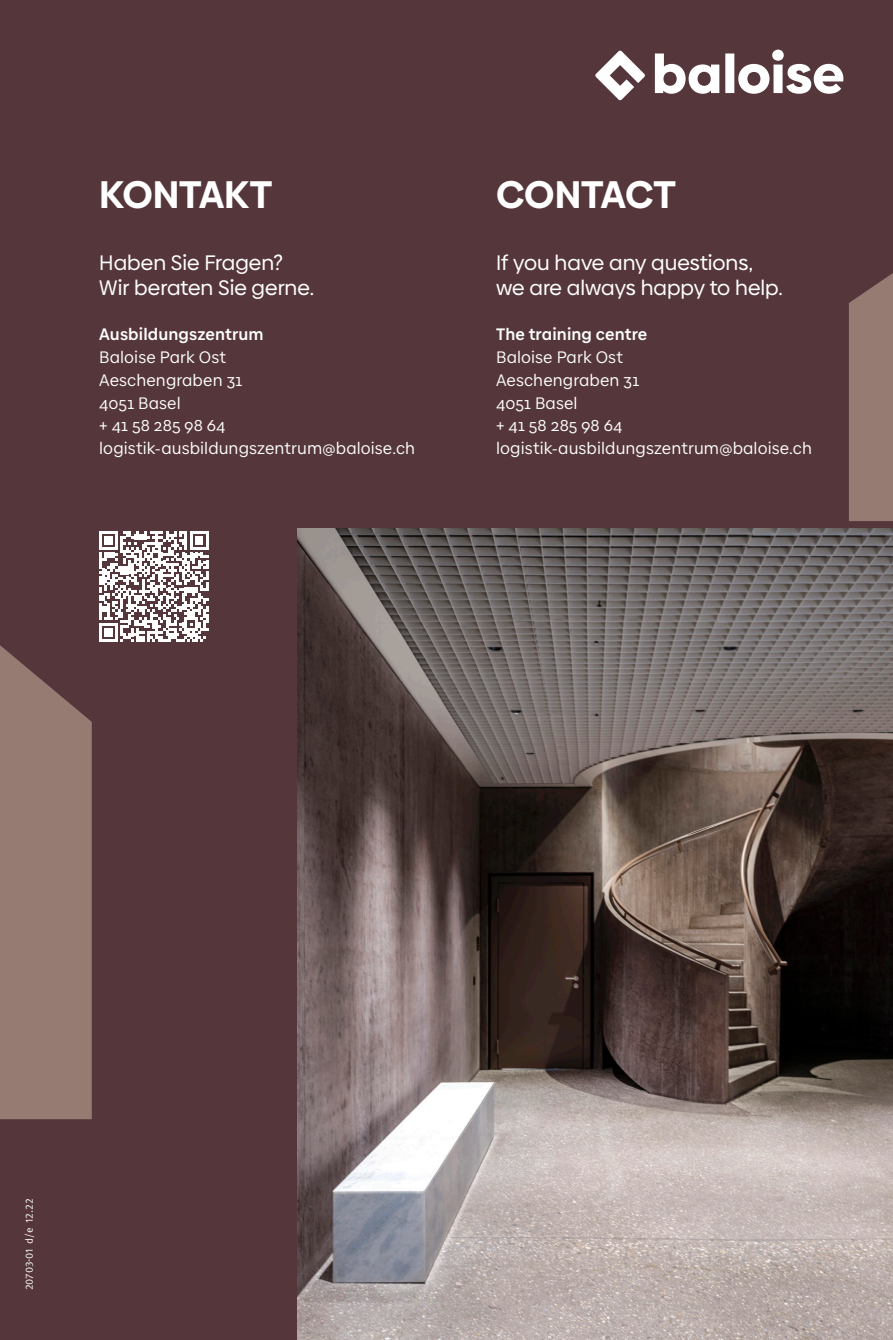
<style>
.page{position:relative;width:893px;height:1340px;background:#fff}
.page>*{position:absolute;margin:0;border:0;box-sizing:border-box;transform-origin:0 0}
.Überschrift{font:700 38.5px "Baloise Create Headline";letter-spacing:-.005em;color:#fff}
.Überschrift_Untertit{font:21px "Baloise Create Headline";color:#fff}
.BAL-Lauftext-N-9_5_1{font:16.62px "Baloise Create Text";letter-spacing:.005em;color:#fff}
.BAL-Lauftext-N-9_5_1-2{font:700 16.62px "Baloise Create Text";letter-spacing:.005em;color:#fff}
.t1{font:10.5px "Meta Pro Norm";letter-spacing:-.01em;color:#fff}
</style>
<div class="page">
<div style="left:0;top:0;width:893px;height:1339px;background:#55373b"></div>
<img style="left:298px;top:529px;width:595px;height:810px">
<svg style="left:99px;top:531px;width:109px;height:110px"></svg>
<svg style="left:0;top:645px;width:92px;height:474px;background:#8f756d"></svg>
<div style="left:849px;top:273px;width:44px;height:248px;background:#957b72"></div>
<svg style="left:595px;top:50px;width:248px;height:50px"></svg>
<p class="Überschrift" style="left:99px;top:164px;width:175px">KONTAKT</p>
<p class="Überschrift_Untertit" style="left:99px;top:248px;width:185px">Haben Sie Fragen?</p>
<p class="Überschrift_Untertit" style="left:99px;top:273px;width:217px">Wir beraten Sie gerne.</p>
<p class="BAL-Lauftext-N-9_5_1-2" style="left:99px;top:323px;width:166px">Ausbildungszentrum</p>
<p class="BAL-Lauftext-N-9_5_1" style="left:99px;top:347px;width:129px">Baloise Park Ost</p>
<p class="BAL-Lauftext-N-9_5_1" style="left:99px;top:370px;width:145px">Aeschengraben 31</p>
<p class="BAL-Lauftext-N-9_5_1" style="left:99px;top:392px;width:83px">4051 Basel</p>
<p class="BAL-Lauftext-N-9_5_1" style="left:99px;top:415px;width:128px">+ 41 58 285 98 64</p>
<p class="BAL-Lauftext-N-9_5_1" style="left:99px;top:438px;width:317px">logistik-ausbildungszentrum@baloise.ch</p>
<p class="Überschrift" style="left:496px;top:164px;width:181px">CONTACT</p>
<p class="Überschrift_Untertit" style="left:496px;top:248px;width:258px">If you have any questions,</p>
<p class="Überschrift_Untertit" style="left:496px;top:273px;width:288px">we are always happy to help.</p>
<p class="BAL-Lauftext-N-9_5_1-2" style="left:496px;top:323px;width:153px">The training centre</p>
<p class="BAL-Lauftext-N-9_5_1" style="left:496px;top:347px;width:129px">Baloise Park Ost</p>
<p class="BAL-Lauftext-N-9_5_1" style="left:496px;top:370px;width:145px">Aeschengraben 31</p>
<p class="BAL-Lauftext-N-9_5_1" style="left:496px;top:392px;width:83px">4051 Basel</p>
<p class="BAL-Lauftext-N-9_5_1" style="left:496px;top:415px;width:128px">+ 41 58 285 98 64</p>
<p class="BAL-Lauftext-N-9_5_1" style="left:496px;top:438px;width:317px">logistik-ausbildungszentrum@baloise.ch</p>
<p class="t1" style="left:21px;top:1290px;width:93px;rotate:-90deg">20703-01 d/e 12.22</p>
</div>
